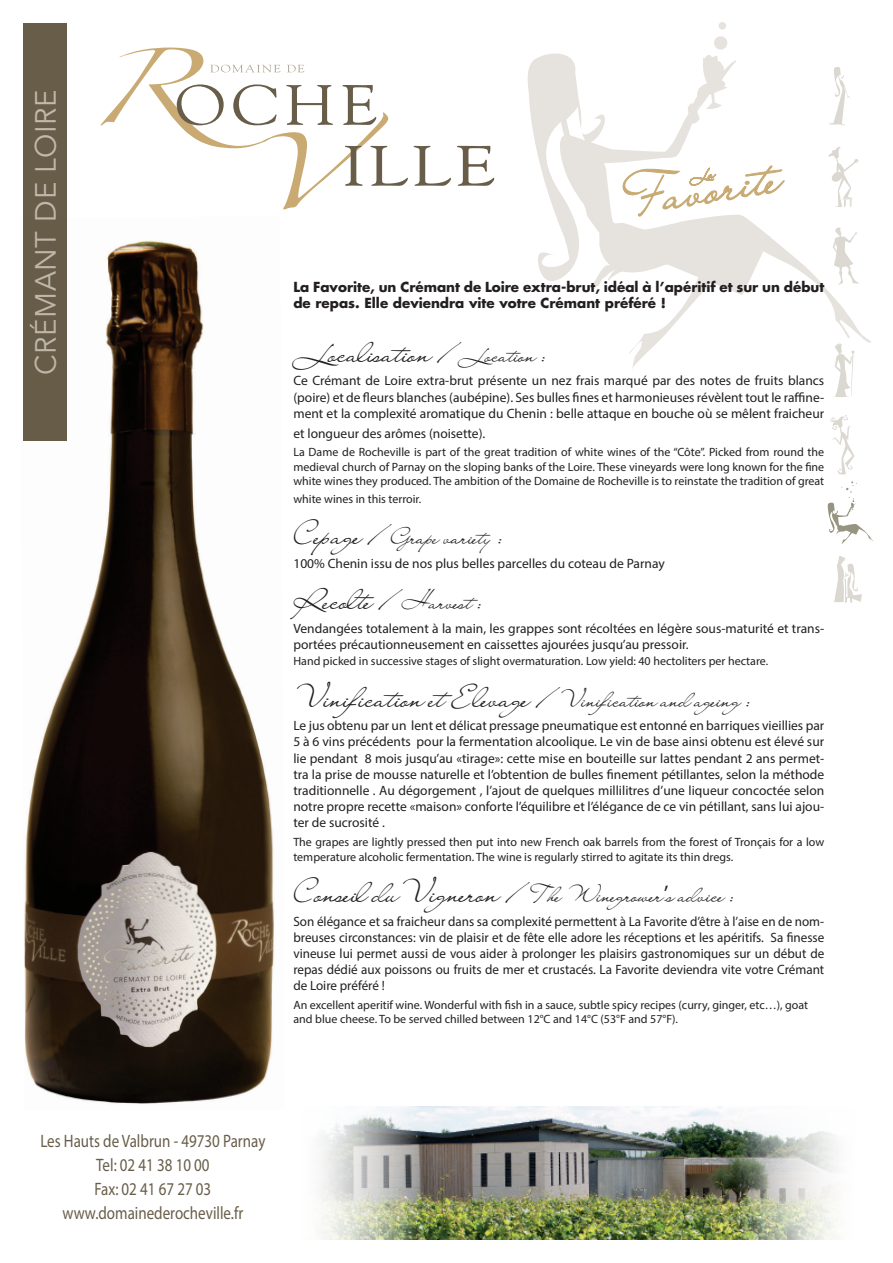
<style>
.page{position:relative;width:893px;height:1263px;background:#fff}
.page>*{position:absolute;margin:0;border:0;box-sizing:border-box;transform-origin:0 0}
.t1{font:30px "Lainie Day SH";color:#231f20}
.t2{font:29.1px "Avenir";letter-spacing:.02em;color:#c0b9aa}
.t3{font:22.5px "Lainie Day SH";color:#231f20}
.t4{font:18px/24px "Myriad Pro";color:#685d49;text-align:center;scale:.83 1}
.t5{font:13.5px/16.2px "Myriad Pro";color:#231f20;text-align:justify}
.t6{font:700 13.5px/16.2px "Futura";color:#231f20}
.t7{font:12px/14.4px "Myriad Pro";color:#231f20}
.s1{font-size:22.5px}
.s2{font-size:30px}
.s3{font-family:"Myriad Pro"}
</style>
<div class="page">
<svg style="left:100px;top:48px;width:308px;height:161px"></svg>
<svg style="left:414px;top:146px;width:37px;height:40px"></svg>
<svg style="left:457px;top:146px;width:37px;height:40px"></svg>
<div style="left:23px;top:23px;width:44px;height:418px;background:#685d49"></div>
<svg style="left:830px;top:415px;width:24px;height:60px"></svg>
<svg style="left:835px;top:372px;width:18px;height:25px"></svg>
<svg style="left:834px;top:556px;width:28px;height:47px"></svg>
<svg style="left:714px;top:22px;width:14px;height:28px"></svg>
<svg style="left:527px;top:53px;width:344px;height:319px"></svg>
<svg style="left:827px;top:481px;width:46px;height:63px"></svg>
<svg style="left:622px;top:165px;width:163px;height:52px"></svg>
<img style="left:24px;top:240px;width:250px;height:864px">
<img style="left:321px;top:1106px;width:516px;height:133px">
<h2 class="t2" style="left:29px;top:375px;width:287px;rotate:-90deg">CRÉMANT DE LOIRE</h2>
<p class="t6" style="left:293px;top:279px;width:532px">La Favorite, un Crémant de Loire extra-brut, idéal à l’apéritif et sur un début de repas. Elle deviendra vite votre Crémant préféré !</p>
<h1 class="t1" style="left:293px;top:333px;width:255px">Localisation / <span class="s1">Location :</span></h1>
<p class="t5" style="left:293px;top:372px;width:532px">Ce Crémant de Loire extra-brut présente un nez frais marqué par des notes de fruits blancs (poire) et de fleurs blanches (aubépine). Ses bulles fines et harmonieuses révèlent tout le raffine&shy;ment et la complexité aromatique du Chenin : belle attaque en bouche où se mêlent fraicheur</p>
<p class="t5" style="left:293px;top:425px;width:193px">et longueur des arômes (noisette).</p>
<p class="t7" style="left:293px;top:445px;width:532px;text-align:justify">La Dame de Rocheville is part of the great tradition of white wines of the “Côte”. Picked from round the medieval church of Parnay on the sloping banks of the Loire. These vineyards were long known for the fine white wines they produced. The ambition of the Domaine de Rocheville is to reinstate the tradition of great</p>
<p class="t7" style="left:293px;top:492px;width:129px">white wines in this terroir.</p>
<h3 class="t3" style="left:293px;top:522px;width:211px"><span class="s2">Cepage /</span> Grape variety :</h3>
<p class="t5" style="left:293px;top:555px;width:373px">100% Chenin issu de nos plus belles parcelles du coteau de Parnay</p>
<h1 class="t1" style="left:293px;top:580px;width:191px">Recolte / <span class="s1">Harvest :</span></h1>
<p class="t5" style="left:293px;top:620px;width:532px">Vendangées totalement à la main, les grappes sont récoltées en légère sous-maturité et trans&shy;portées précautionneusement en caissettes ajourées jusqu’au pressoir.</p>
<p class="t7" style="left:293px;top:654px;width:476px">Hand picked in successive stages of slight overmaturation. Low yield: 40 hectoliters per hectare.</p>
<h1 class="t1" style="left:293px;top:678px;width:461px">Vinification et Elevage / <span class="s1">Vinification and ageing:</span></h1>
<p class="t5" style="left:293px;top:717px;width:532px">Le jus obtenu par un lent et délicat pressage pneumatique est entonné en barriques vieillies par 5 à 6 vins précédents pour la fermentation alcoolique. Le vin de base ainsi obtenu est élevé sur lie pendant 8 mois jusqu’au «tirage»: cette mise en bouteille sur lattes pendant 2 ans permet&shy;tra la prise de mousse naturelle et l’obtention de bulles finement pétillantes, selon la méthode traditionnelle . Au dégorgement , l’ajout de quelques millilitres d’une liqueur concoctée selon notre propre recette «maison» conforte l’équilibre et l’élégance de ce vin pétillant, sans lui ajou&shy;ter de sucrosité .</p>
<p class="t7" style="left:293px;top:835px;width:532px">The grapes are lightly pressed then put into new French oak barrels from the forest of Tronçais for a low temperature alcoholic fermentation. The wine is regularly stirred to agitate its thin dregs.</p>
<h3 class="t3" style="left:293px;top:880px;width:443px"><span class="s2">Conseil duVigneron /</span> The Winegrower<span class="s3">’</span>s advice :</h3>
<p class="t5" style="left:293px;top:913px;width:532px">Son élégance et sa fraicheur dans sa complexité permettent à La Favorite d’être à l’aise en de nom&shy;breuses circonstances: vin de plaisir et de fête elle adore les réceptions et les apéritifs. Sa finesse vineuse lui permet aussi de vous aider à prolonger les plaisirs gastronomiques sur un début de repas dédié aux poissons ou fruits de mer et crustacés. La Favorite deviendra vite votre Crémant de Loire préféré !</p>
<p class="t7" style="left:293px;top:997px;width:516px">An excellent aperitif wine. Wonderful with fish in a sauce, subtle spicy recipes (curry, ginger, etc…), goat and blue cheese. To be served chilled between 12°C and 14°C (53°F and 57°F).</p>
<h3 class="t4" style="left:40px;top:1128px;width:273px">Les Hauts de Valbrun - 49730 Parnay<br>Tel: 02 41 38 10 00<br>Fax: 02 41 67 27 03 www.domainederocheville.fr</h3>
</div>
